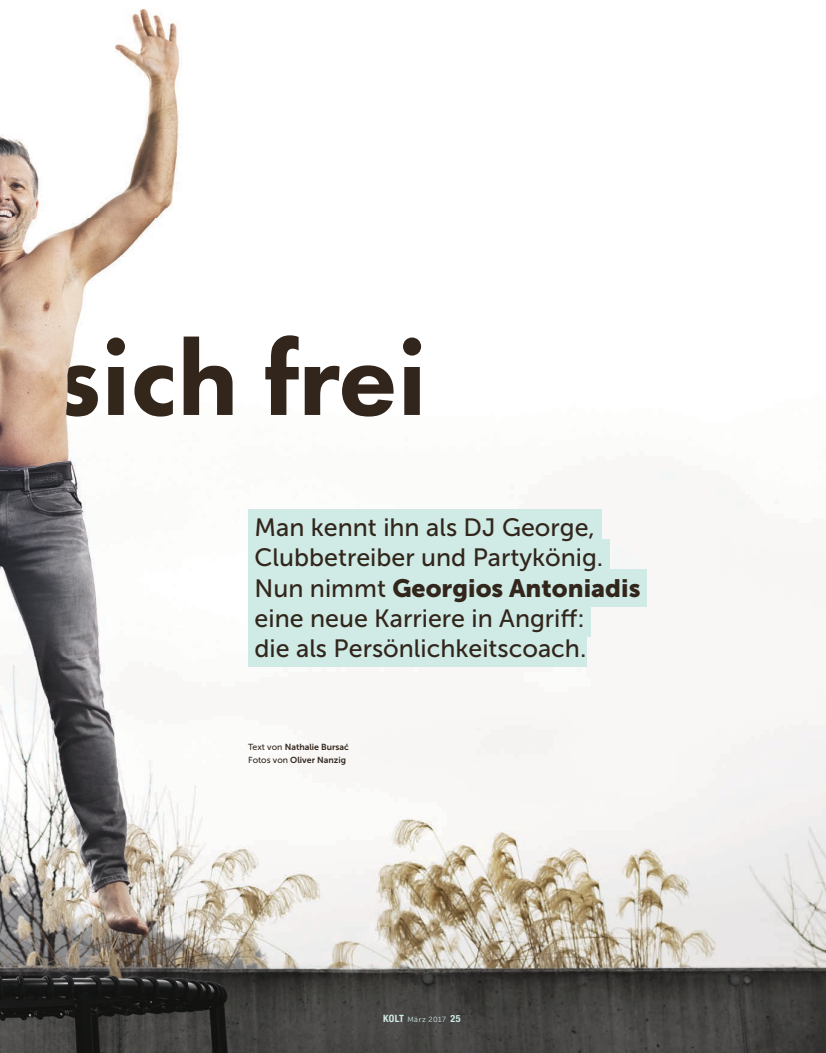
<style>
.page{position:relative;width:826px;height:1053px;background:#fff}
.page>*{position:absolute;margin:0;border:0;box-sizing:border-box;transform-origin:0 0}
.t1{font:800 107.5px "Futura PT";color:#32261c}
.t2{font:25px/30px "Museo Sans 500";color:#32261c}
.t3{font:25px "Museo Sans 900";color:#32261c}
.t4{font:8.75px/12.5px "Museo Sans 700";color:#32261c}
.t5{font:7.5px "Museo Sans 300";letter-spacing:.06em;color:#d0ebe6}
.s1{font-family:"Museo Sans 500"}
.s2{font-family:"Helvetica Neue";font-weight:700;font-stretch:condensed;font-size:10px}
</style>
<div class="page">
<img style="left:188px;top:509px;width:638px;height:543px">
<div style="left:248px;top:509px;width:353px;height:37px;background:#d0ebe6"></div>
<div style="left:248px;top:539px;width:361px;height:37px;background:#d0ebe6"></div>
<div style="left:248px;top:569px;width:399px;height:37px;background:#d0ebe6"></div>
<div style="left:248px;top:599px;width:343px;height:37px;background:#d0ebe6"></div>
<div style="left:248px;top:629px;width:338px;height:37px;background:#d0ebe6"></div>
<img style="left:0;top:8px;width:180px;height:327px">
<img style="left:0;top:335px;width:188px;height:717px">
<h1 class="t1" style="left:54px;top:312px;width:374px">sich frei</h1>
<p class="t2" style="left:254px;top:513px;width:350px">Man kennt ihn als DJ George,<br>Clubbetreiber und Partykönig.</p>
<p class="t3" style="left:254px;top:573px;width:387px"><span class="s1">Nun nimmt</span> Georgios Antoniadis</p>
<p class="t2" style="left:254px;top:603px;width:333px">eine neue Karriere in Angriff: die als Persönlichkeitscoach.</p>
<p class="t4" style="left:248px;top:741px;width:102px"><span class="s1">Text von</span> Nathalie Bursać<br><span class="s1">Fotos von</span> Oliver Nanzig</p>
<p class="t5" style="left:383px;top:1015px;width:79px"><span class="s2">KOLT</span> März 2017 <span class="s2">25</span></p>
</div>
